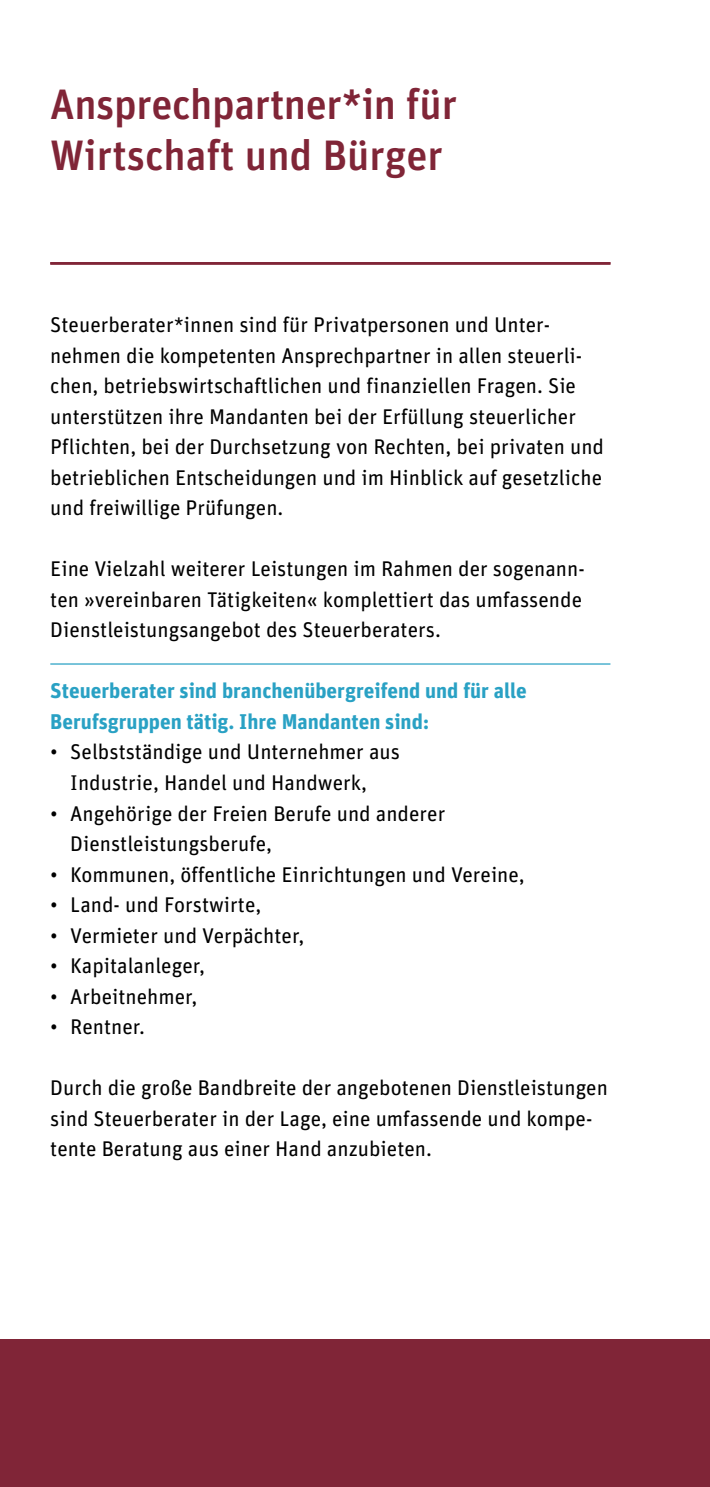
<style>
.page{position:relative;width:710px;height:1487px;background:#fff}
.page>*{position:absolute;margin:0;border:0;box-sizing:border-box;transform-origin:0 0}
.t1{font:500 42.5px/51px "Unit OT";color:#802537}
.t2{font:21.25px/30.5px "Unit OT";color:#000}
.t3{font:700 21.25px/30.5px "Unit OT";color:#29a1c4}
</style>
<div class="page">
<hr style="left:50px;top:262px;width:560px;height:3px;background:#802537">
<hr style="left:50px;top:663px;width:560px;height:1px;background:#29a1c4">
<div style="left:0;top:1339px;width:710px;height:147px;background:#802537"></div>
<h1 class="t1" style="left:50px;top:78px;width:408px">Ansprechpartner*in für<br>Wirtschaft und Bürger</h1>
<p class="t2" style="left:50px;top:309px;width:555px">Steuerberater*innen sind für Privatpersonen und Unter&shy;nehmen die kompetenten Ansprechpartner in allen steuerli&shy;chen, betriebswirtschaftlichen und finanziellen Fragen. Sie unterstützen ihre Mandanten bei der Erfüllung steuerlicher Pflichten, bei der Durchsetzung von Rechten, bei privaten und betrieblichen Entscheidungen und im Hinblick auf gesetzliche und freiwillige Prüfungen.</p>
<p class="t2" style="left:50px;top:553px;width:536px">Eine Vielzahl weiterer Leistungen im Rahmen der sogenann&shy;ten »vereinbaren Tätigkeiten« komplettiert das umfassende<br>Dienstleistungsangebot des Steuerberaters.</p>
<p class="t3" style="left:50px;top:675px;width:478px">Steuerberater sind branchenübergreifend und für alle<br>Berufsgruppen tätig. Ihre Mandanten sind:</p>
<p class="t2" style="left:70px;top:736px;width:331px;text-indent:-20px">• Selbstständige und Unternehmer aus<br>Industrie, Handel und Handwerk,</p>
<p class="t2" style="left:70px;top:797px;width:376px;text-indent:-20px">• Angehörige der Freien Berufe und anderer<br>Dienstleistungsberufe,</p>
<p class="t2" style="left:50px;top:858px;width:476px">• Kommunen, öffentliche Einrichtungen und Vereine,</p>
<p class="t2" style="left:50px;top:889px;width:212px">• Land- und Forstwirte,</p>
<p class="t2" style="left:50px;top:919px;width:255px">• Vermieter und Verpächter,</p>
<p class="t2" style="left:50px;top:950px;width:156px">• Kapitalanleger,</p>
<p class="t2" style="left:50px;top:980px;width:148px">• Arbeitnehmer,</p>
<p class="t2" style="left:50px;top:1011px;width:96px">• Rentner.</p>
<p class="t2" style="left:50px;top:1072px;width:559px">Durch die große Bandbreite der angebotenen Dienstleistungen sind Steuerberater in der Lage, eine umfassende und kompe&shy;tente Beratung aus einer Hand anzubieten.</p>
</div>
